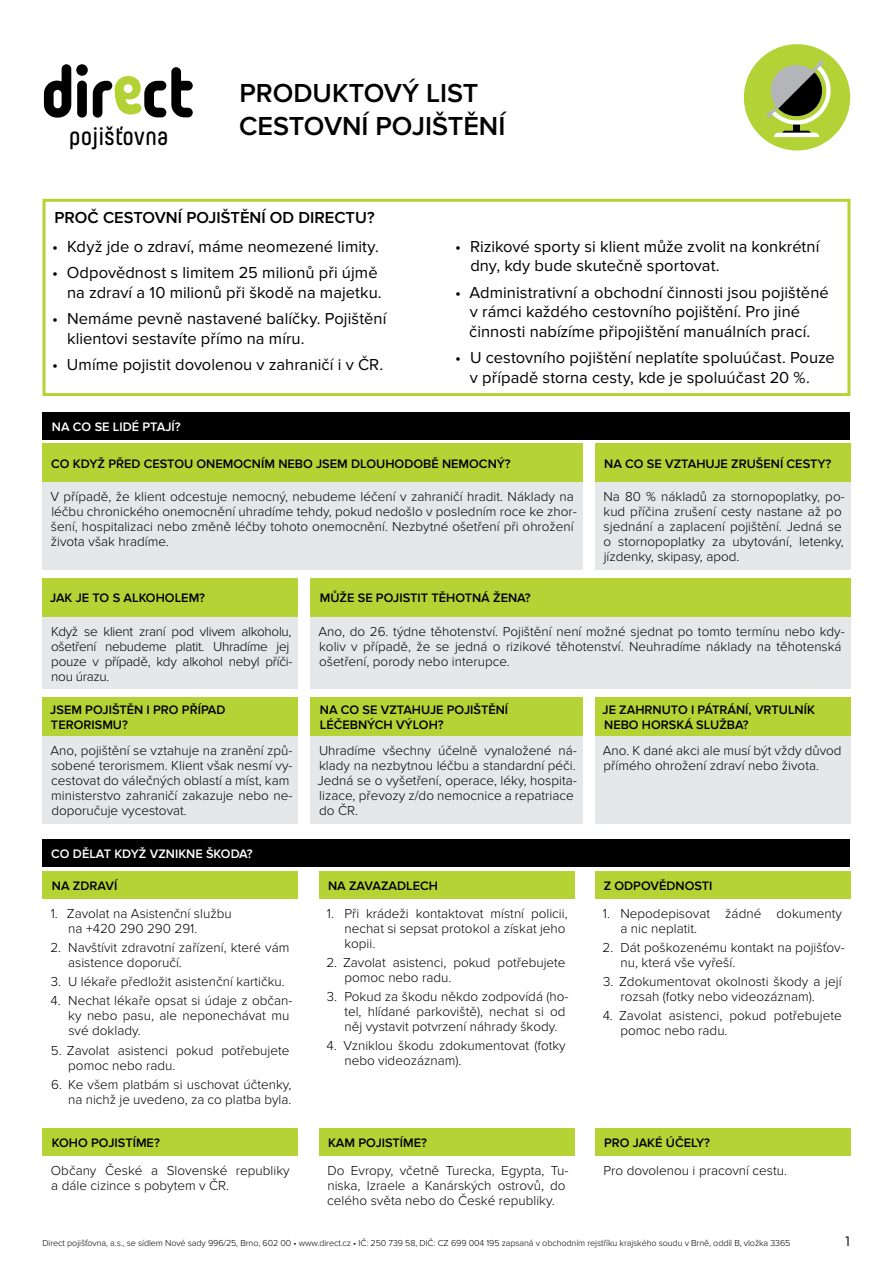
<style>
.page{position:relative;width:893px;height:1263px;background:#fff}
.page>*{position:absolute;margin:0;border:0;box-sizing:border-box;transform-origin:0 0}
.t1{font:600 27px/33px "Proxima Nova";color:#000}
.t2{font:600 25.35px "Direct Yummo";color:#000}
.t3{font:16.5px/19.8px "Proxima Nova";letter-spacing:.005em;color:#000}
.t4{font:600 16.5px "Proxima Nova";color:#000}
.t5{font:300 13.5px/15px "Proxima Nova";color:#000}
.t6{font:300 13.5px/15px "Proxima Nova";letter-spacing:-.02em;color:#000}
.t7{font:300 13.5px "Montserrat";color:#000}
.t8{font:600 12.75px/15px "Proxima Nova";color:#000}
.t9{font:600 12.75px "Proxima Nova";color:#fff}
.t10{font:300 9px "Proxima Nova";letter-spacing:-.01em;color:#000}
</style>
<div class="page">
<div style="left:744px;top:44px;width:106px;height:106px;background:#b3d235;border-radius:50%"></div>
<div style="left:43px;top:199px;width:807px;height:197px;border:3px solid #b5d334"></div>
<div style="left:76px;top:64px;width:12px;height:12px;background:#000;border-radius:50%"></div>
<div style="left:77px;top:81px;width:10px;height:37px;background:#000;border-radius:5px"></div>
<svg style="left:44px;top:64px;width:27px;height:54px"></svg>
<svg style="left:93px;top:67px;width:100px;height:51px"></svg>
<svg style="left:766px;top:61px;width:68px;height:76px"></svg>
<div style="left:43px;top:412px;width:807px;height:27px;background:#000"></div>
<div style="left:595px;top:736px;width:255px;height:87px;background:#e6e7e8"></div>
<div style="left:595px;top:698px;width:255px;height:38px;background:#b5d334"></div>
<div style="left:310px;top:736px;width:273px;height:87px;background:#e6e7e8"></div>
<div style="left:310px;top:698px;width:273px;height:38px;background:#b5d334"></div>
<div style="left:43px;top:736px;width:255px;height:87px;background:#e6e7e8"></div>
<div style="left:43px;top:698px;width:255px;height:38px;background:#b5d334"></div>
<div style="left:43px;top:482px;width:540px;height:88px;background:#e6e7e8"></div>
<div style="left:43px;top:444px;width:540px;height:38px;background:#b5d334"></div>
<div style="left:595px;top:482px;width:255px;height:88px;background:#e6e7e8"></div>
<div style="left:595px;top:444px;width:255px;height:38px;background:#b5d334"></div>
<div style="left:43px;top:616px;width:255px;height:73px;background:#e6e7e8"></div>
<div style="left:43px;top:578px;width:255px;height:38px;background:#b5d334"></div>
<div style="left:310px;top:616px;width:540px;height:73px;background:#e6e7e8"></div>
<div style="left:310px;top:578px;width:540px;height:38px;background:#b5d334"></div>
<div style="left:43px;top:840px;width:807px;height:27px;background:#000"></div>
<div style="left:43px;top:871px;width:255px;height:27px;background:#b5d334"></div>
<div style="left:319px;top:871px;width:255px;height:27px;background:#b5d334"></div>
<div style="left:595px;top:871px;width:255px;height:27px;background:#b5d334"></div>
<div style="left:43px;top:1129px;width:255px;height:27px;background:#b5d334"></div>
<div style="left:319px;top:1129px;width:255px;height:27px;background:#b5d334"></div>
<div style="left:595px;top:1129px;width:255px;height:27px;background:#b5d334"></div>
<h2 class="t2" style="left:69px;top:122px;width:101px">pojišťovna</h2>
<h1 class="t1" style="left:239px;top:78px;width:268px">PRODUKTOVÝ LIST<br>CESTOVNÍ POJIŠTĚNÍ</h1>
<p class="t4" style="left:54px;top:208px;width:322px">PROČ CESTOVNÍ POJIŠTĚNÍ OD DIRECTU?</p>
<p class="t3" style="left:52px;top:237px;width:328px">• Když jde o zdraví, máme neomezené limity.</p>
<p class="t3" style="left:52px;top:263px;width:331px;text-align:right">• Odpovědnost s limitem 25 milionů při újmě na zdraví a 10 milionů při škodě na majetku.</p>
<p class="t3" style="left:67px;top:309px;width:321px;text-indent:-15px">• Nemáme pevně nastavené balíčky. Pojištění klientovi sestavíte přímo na míru.</p>
<p class="t3" style="left:52px;top:355px;width:333px">• Umíme pojistit dovolenou v zahraničí i v ČR.</p>
<p class="t9" style="left:52px;top:419px;width:130px">NA CO SE LIDÉ PTAJÍ?</p>
<p class="t3" style="left:470px;top:237px;width:351px;text-indent:-15px">• Rizikové sporty si klient může zvolit na konkrétní dny, kdy bude skutečně sportovat.</p>
<p class="t3" style="left:469px;top:283px;width:361px;text-indent:-14px">• Administrativní a obchodní činnosti jsou pojištěné v rámci každého cestovního pojištění. Pro jiné činnosti nabízíme připojištění manuálních prací.</p>
<p class="t3" style="left:470px;top:349px;width:366px;text-indent:-15px">• U cestovního pojištění neplatíte spoluúčast. Pouze v případě storna cesty, kde je spoluúčast 20 %.</p>
<p class="t8" style="left:51px;top:457px;width:461px">CO KDYŽ PŘED CESTOU ONEMOCNÍM NEBO JSEM DLOUHODOBĚ NEMOCNÝ?</p>
<p class="t5" style="left:50px;top:489px;width:528px">V případě, že klient odcestuje nemocný, nebudeme léčení v zahraničí hradit. Náklady na léčbu chronického onemocnění uhradíme tehdy, pokud nedošlo v posledním roce ke zhor&shy;šení, hospitalizaci nebo změně léčby tohoto onemocnění. Nezbytné ošetření při ohrožení života však hradíme.</p>
<p class="t8" style="left:50px;top:591px;width:156px">JAK JE TO S ALKOHOLEM?</p>
<p class="t8" style="left:320px;top:591px;width:212px">MŮŽE SE POJISTIT TĚHOTNÁ ŽENA?</p>
<p class="t8" style="left:604px;top:457px;width:229px">NA CO SE VZTAHUJE ZRUŠENÍ CESTY?</p>
<p class="t5" style="left:603px;top:489px;width:243px">Na 80 % nákladů za stornopoplatky, po&shy;kud příčina zrušení cesty nastane až po sjednání a zaplacení pojištění. Jedná se o stornopoplatky za ubytování, letenky, jízdenky, skipasy, apod.</p>
<p class="t6" style="left:51px;top:624px;width:243px">Když se klient zraní pod vlivem alkoholu, ošetření nebudeme platit. Uhradíme jej pouze v případě, kdy alkohol nebyl příči&shy;nou úrazu.</p>
<p class="t8" style="left:50px;top:703px;width:177px">JSEM POJIŠTĚN I PRO PŘÍPAD<br>TERORISMU?</p>
<p class="t5" style="left:51px;top:743px;width:243px">Ano, pojištění se vztahuje na zranění způ&shy;sobené terorismem. Klient však nesmí vy&shy;cestovat do válečných oblastí a míst, kam ministerstvo zahraničí zakazuje nebo ne&shy;doporučuje vycestovat.</p>
<p class="t5" style="left:318px;top:624px;width:528px">Ano, do 26. týdne těhotenství. Pojištění není možné sjednat po tomto termínu nebo kdy&shy;koliv v případě, že se jedná o rizikové těhotenství. Neuhradíme náklady na těhotenská ošetření, porody nebo interupce.</p>
<p class="t8" style="left:320px;top:703px;width:190px">NA CO SE VZTAHUJE POJIŠTĚNÍ<br>LÉČEBNÝCH VÝLOH?</p>
<p class="t5" style="left:318px;top:743px;width:261px">Uhradíme všechny účelně vynaložené ná&shy;klady na nezbytnou léčbu a standardní péči.<br>Jedná se o vyšetření, operace, léky, hospita&shy;lizace, převozy z/do nemocnice a repatriace do ČR.</p>
<p class="t8" style="left:603px;top:703px;width:214px">JE ZAHRNUTO I PÁTRÁNÍ, VRTULNÍK<br>NEBO HORSKÁ SLUŽBA?</p>
<p class="t5" style="left:603px;top:743px;width:240px">Ano. K dané akci ale musí být vždy důvod přímého ohrožení zdraví nebo života.</p>
<p class="t9" style="left:51px;top:847px;width:203px">CO DĚLAT KDYŽ VZNIKNE ŠKODA?</p>
<p class="t8" style="left:52px;top:878px;width:67px">NA ZDRAVÍ</p>
<p class="t8" style="left:328px;top:878px;width:112px">NA ZAVAZADLECH</p>
<p class="t8" style="left:604px;top:878px;width:110px">Z ODPOVĚDNOSTI</p>
<p class="t5" style="left:68px;top:906px;width:165px;text-indent:-18px">1. Zavolat na Asistenční službu na +420 290 290 291.</p>
<p class="t5" style="left:68px;top:940px;width:223px;text-indent:-18px">2. Navštívit zdravotní zařízení, které vám asistence doporučí.</p>
<p class="t5" style="left:51px;top:974px;width:236px">3. U lékaře předložit asistenční kartičku.</p>
<p class="t5" style="left:68px;top:994px;width:226px;text-indent:-18px">4. Nechat lékaře opsat si údaje z občan&shy;ky nebo pasu, ale neponechávat mu své doklady.</p>
<p class="t5" style="left:68px;top:1043px;width:223px;text-indent:-17px">5. Zavolat asistenci pokud potřebujete pomoc nebo radu.</p>
<p class="t5" style="left:51px;top:1077px;width:242px;text-align:right">6. Ke všem platbám si uschovat účtenky, na nichž je uvedeno, za co platba byla.</p>
<p class="t5" style="left:620px;top:906px;width:223px;text-indent:-17px">1. Nepodepisovat žádné dokumenty a nic neplatit.</p>
<p class="t5" style="left:620px;top:940px;width:226px;text-indent:-18px">2. Dát poškozenému kontakt na pojišťov&shy;nu, která vše vyřeší.</p>
<p class="t5" style="left:620px;top:974px;width:223px;text-indent:-17px">3. Zdokumentovat okolnosti škody a její rozsah (fotky nebo videozáznam).</p>
<p class="t5" style="left:620px;top:1009px;width:223px;text-indent:-18px">4. Zavolat asistenci, pokud potřebujete pomoc nebo radu.</p>
<p class="t5" style="left:344px;top:906px;width:225px;text-indent:-18px">1. Při krádeži kontaktovat místní policii, nechat si sepsat protokol a získat jeho kopii.</p>
<p class="t5" style="left:344px;top:955px;width:223px;text-indent:-18px">2. Zavolat asistenci, pokud potřebujete pomoc nebo radu.</p>
<p class="t5" style="left:344px;top:989px;width:226px;text-indent:-17px">3. Pokud za škodu někdo zodpovídá (ho&shy;tel, hlídané parkoviště), nechat si od něj vystavit potvrzení náhrady škody.</p>
<p class="t5" style="left:344px;top:1039px;width:223px;text-indent:-18px">4. Vzniklou škodu zdokumentovat (fotky nebo videozáznam).</p>
<p class="t8" style="left:52px;top:1136px;width:109px">KOHO POJISTÍME?</p>
<p class="t8" style="left:328px;top:1136px;width:101px">KAM POJISTÍME?</p>
<p class="t8" style="left:604px;top:1136px;width:107px">PRO JAKÉ ÚČELY?</p>
<p class="t5" style="left:51px;top:1163px;width:240px">Občany České a Slovenské republiky a dále cizince s pobytem v ČR.</p>
<p class="t5" style="left:327px;top:1163px;width:243px">Do Evropy, včetně Turecka, Egypta, Tu&shy;niska, Izraele a Kanárských ostrovů, do celého světa nebo do České republiky.</p>
<p class="t5" style="left:603px;top:1163px;width:185px">Pro dovolenou i pracovní cestu.</p>
<p class="t10" style="left:43px;top:1237px;width:749px">Direct pojišťovna, a.s., se sídlem Nové sady 996/25, Brno, 602 00 • www.direct.cz • IČ: 250 739 58, DIČ: CZ 699 004 195 zapsaná v obchodním rejstříku krajského soudu v Brně, oddíl B, vložka 3365</p>
<p class="t7" style="left:845px;top:1232px;width:7px">1</p>
</div>
